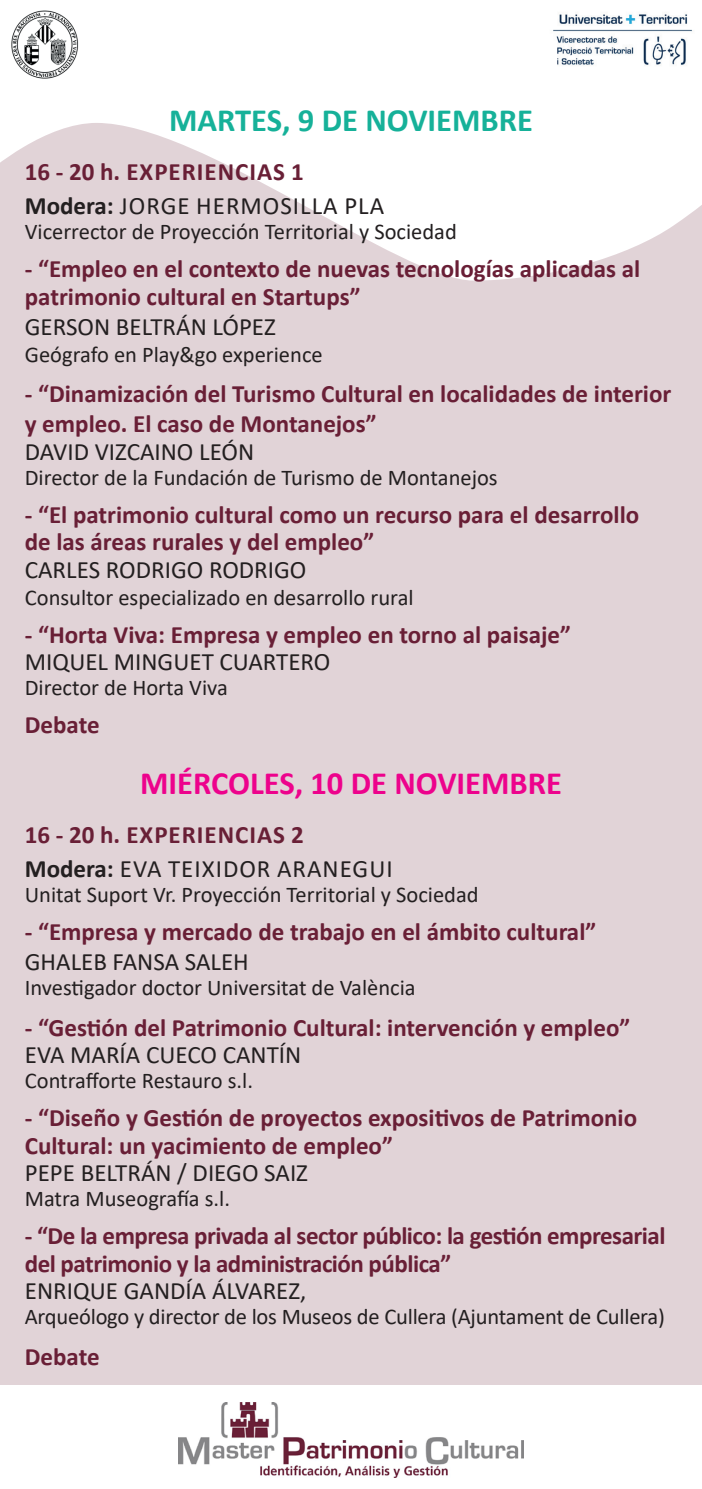
<style>
.page{position:relative;width:702px;height:1489px;background:#fff}
.page>*{position:absolute;margin:0;border:0;box-sizing:border-box;transform-origin:0 0}
.t1{font:700 32.5px "Calibri";color:#ed028c}
.t2{font:700 32.5px "Calibri";color:#16b199}
.t3{font:700 25px/27.5px "Calibri";color:#691f36}
.t4{font:25px "Calibri";color:#231f20}
.t5{font:700 25px/27.5px "Calibri";letter-spacing:-.02em;color:#691f36}
.t6{font:25px "Calibri";letter-spacing:.04em;color:#231f20}
.t7{font:700 25px "Calibri";letter-spacing:.04em;color:#691f36}
.t8{font:22.5px "Calibri";color:#231f20}
.s1{font-weight:700}
</style>
<div class="page">
<div style="left:0;top:319px;width:702px;height:1065px;background:#e1d3d7"></div>
<svg style="left:0;top:123px;width:271px;height:65px;fill:#e1d3d7"></svg>
<svg style="left:0;top:188px;width:702px;height:131px;fill:#e1d3d7"></svg>
<img style="left:11px;top:10px;width:68px;height:69px">
<img style="left:553px;top:14px;width:139px;height:51px">
<img style="left:178px;top:1402px;width:346px;height:75px">
<p class="t2" style="left:169px;top:97px;width:365px">MARTES, 9 DE NOVIEMBRE</p>
<p class="t7" style="left:25px;top:153px;width:280px">16 - 20 h. EXPERIENCIAS 1</p>
<p class="t6" style="left:25px;top:188px;width:361px"><span class="s1">Modera:</span> JORGE HERMOSILLA PLA</p>
<p class="t8" style="left:25px;top:216px;width:433px">Vicerrector de Proyección Territorial y Sociedad</p>
<p class="t3" style="left:25px;top:255px;width:617px">- “Empleo en el contexto de nuevas tecnologías aplicadas al patrimonio cultural en Startups”</p>
<p class="t4" style="left:25px;top:309px;width:252px">GERSON BELTRÁN LÓPEZ</p>
<p class="t8" style="left:25px;top:338px;width:299px">Geógrafo en Play&amp;go experience</p>
<p class="t3" style="left:25px;top:378px;width:648px;line-height:30px">- “Dinamización del Turismo Cultural en localidades de interior y empleo. El caso de Montanejos”</p>
<p class="t4" style="left:25px;top:434px;width:231px">DAVID VIZCAINO LEÓN</p>
<p class="t8" style="left:25px;top:461px;width:474px">Director de la Fundación de Turismo de Montanejos</p>
<p class="t3" style="left:25px;top:500px;width:616px">- “El patrimonio cultural como un recurso para el desarrollo</p>
<p class="t3" style="left:25px;top:528px;width:351px">de las áreas rurales y del empleo”</p>
<p class="t4" style="left:25px;top:552px;width:283px">CARLES RODRIGO RODRIGO</p>
<p class="t8" style="left:25px;top:581px;width:390px">Consultor especializado en desarrollo rural</p>
<p class="t3" style="left:25px;top:620px;width:547px">- “Horta Viva: Empresa y empleo en torno al paisaje”</p>
<p class="t4" style="left:25px;top:644px;width:307px">MIQUEL MINGUET CUARTERO</p>
<p class="t8" style="left:25px;top:672px;width:204px">Director de Horta Viva</p>
<p class="t3" style="left:25px;top:711px;width:76px">Debate</p>
<p class="t1" style="left:140px;top:760px;width:423px">MIÉRCOLES, 10 DE NOVIEMBRE</p>
<p class="t7" style="left:25px;top:816px;width:280px">16 - 20 h. EXPERIENCIAS 2</p>
<p class="t6" style="left:25px;top:851px;width:369px"><span class="s1">Modera:</span> EVA TEIXIDOR ARANEGUI</p>
<p class="t8" style="left:25px;top:879px;width:455px">Unitat Suport Vr. Proyección Territorial y Sociedad</p>
<p class="t3" style="left:25px;top:918px;width:573px">- “Empresa y mercado de trabajo en el ámbito cultural”</p>
<p class="t4" style="left:25px;top:944px;width:225px">GHALEB FANSA SALEH</p>
<p class="t8" style="left:25px;top:972px;width:392px">Investigador doctor Universitat de València</p>
<p class="t3" style="left:25px;top:1013px;width:607px">- “Gestión del Patrimonio Cultural: intervención y empleo”</p>
<p class="t4" style="left:25px;top:1037px;width:278px">EVA MARÍA CUECO CANTÍN</p>
<p class="t8" style="left:25px;top:1064px;width:230px">Contrafforte Restauro s.l.</p>
<p class="t3" style="left:25px;top:1103px;width:614px">- “Diseño y Gestión de proyectos expositivos de Patrimonio<br>Cultural: un yacimiento de empleo”</p>
<p class="t4" style="left:25px;top:1155px;width:285px">PEPE BELTRÁN / DIEGO SAIZ</p>
<p class="t8" style="left:25px;top:1182px;width:207px">Matra Museografía s.l.</p>
<p class="t5" style="left:25px;top:1221px;width:642px">- “De la empresa privada al sector público: la gestión empresarial del patrimonio y la administración pública”</p>
<p class="t4" style="left:25px;top:1273px;width:283px">ENRIQUE GANDÍA ÁLVAREZ,</p>
<p class="t8" style="left:25px;top:1300px;width:641px">Arqueólogo y director de los Museos de Cullera (Ajuntament de Cullera)</p>
<p class="t3" style="left:25px;top:1342px;width:76px">Debate</p>
</div>
